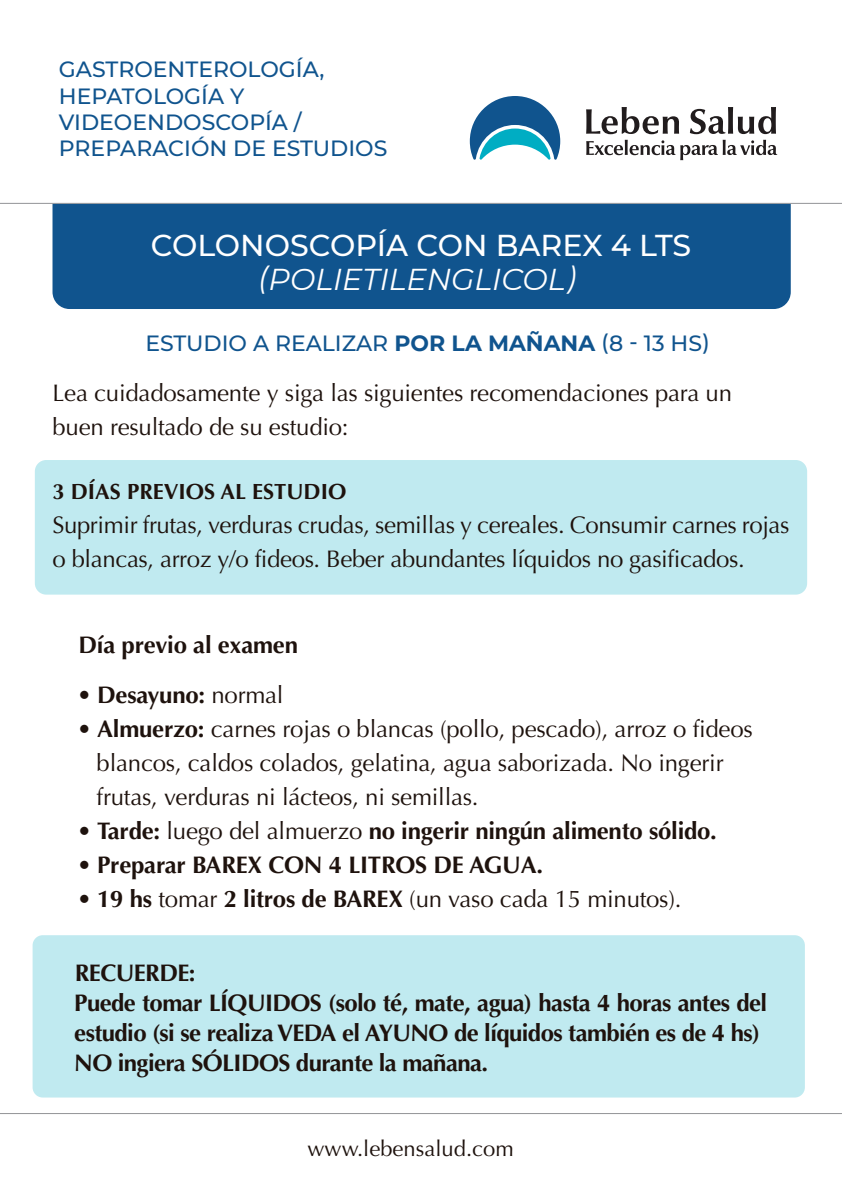
<style>
.page{position:relative;width:842px;height:1191px;background:#fff}
.page>*{position:absolute;margin:0;border:0;box-sizing:border-box;transform-origin:0 0}
.t1{font:500 30.2px "Montserrat";color:#fff}
.t2{font:italic 30.2px "Montserrat";color:#fff}
.t3{font:24px/34px "Optima";letter-spacing:-.01em;color:#1e120d}
.t4{font:700 24px/30px "Optima";letter-spacing:-.025em;color:#1e120d}
.t5{font:500 22px/26.4px "Montserrat";color:#10548e}
.t6{font:700 22px "Optima";color:#1e120d}
.t7{font:22px "Optima";color:#1e120d}
.s1{font-weight:700}
.s2{font-weight:400}
</style>
<div class="page">
<hr style="left:0;top:203px;width:842px;height:1px;background:#939497">
<hr style="left:0;top:1113px;width:842px;height:1px;background:#939497">
<svg style="left:470px;top:96px;width:90px;height:64px"></svg>
<svg style="left:586px;top:107px;width:93px;height:27px"></svg>
<svg style="left:690px;top:107px;width:86px;height:27px"></svg>
<svg style="left:586px;top:140px;width:191px;height:20px"></svg>
<div style="left:35px;top:460px;width:772px;height:134px;background:#c0eaf0;border-radius:11px"></div>
<div style="left:53px;top:204px;width:738px;height:105px;background:#10548e"></div>
<div style="left:33px;top:935px;width:772px;height:162px;background:#c0eaf0;border-radius:10px"></div>
<p class="t5" style="left:59px;top:55px;width:330px">GASTROENTEROLOGÍA,<br>HEPATOLOGÍA Y<br>VIDEOENDOSCOPÍA /<br>PREPARACIÓN DE ESTUDIOS</p>
<p class="t1" style="left:151px;top:224px;width:542px">COLONOSCOPÍA CON BAREX 4 LTS</p>
<p class="t2" style="left:258px;top:258px;width:320px">(POLIETILENGLICOL)</p>
<p class="t5" style="left:145px;top:329px;width:566px">ESTUDIO A REALIZAR <span class="s1">POR LA MAÑANA</span> (8 - 13 HS)</p>
<p class="t3" style="left:53px;top:376px;width:681px">Lea cuidadosamente y siga las siguientes recomendaciones para un buen resultado de su estudio:</p>
<p class="t6" style="left:53px;top:479px;width:295px">3 DÍAS PREVIOS AL ESTUDIO</p>
<p class="t3" style="left:53px;top:508px;width:738px">Suprimir frutas, verduras crudas, semillas y cereales. Consumir carnes rojas o blancas, arroz y/o fideos. Beber abundantes líquidos no gasificados.</p>
<p class="t4" style="left:79px;top:630px;width:221px">Día previo al examen</p>
<p class="t4" style="left:77px;top:680px;width:208px"><span class="s2">•</span> Desayuno: <span class="s2">normal</span></p>
<p class="t3" style="left:97px;top:712px;width:658px;text-indent:-19px">• <span class="s1">Almuerzo:</span> carnes rojas o blancas (pollo, pescado), arroz o fideos blancos, caldos colados, gelatina, agua saborizada. No ingerir frutas, verduras ni lácteos, ni semillas.</p>
<p class="t4" style="left:77px;top:816px;width:641px"><span class="s2">•</span> Tarde: <span class="s2">luego del almuerzo</span> no ingerir ningún alimento sólido.</p>
<p class="t4" style="left:77px;top:850px;width:467px"><span class="s2">•</span> Preparar BAREX CON 4 LITROS DE AGUA.</p>
<p class="t3" style="left:77px;top:882px;width:606px"><span class="s1">• 19 hs</span> tomar <span class="s1">2 litros de BAREX</span> (un vaso cada 15 minutos).</p>
<p class="t4" style="left:74px;top:958px;width:694px">RECUERDE:<br>Puede tomar LÍQUIDOS (solo té, mate, agua) hasta 4 horas antes del estudio (si se realiza VEDA el AYUNO de líquidos también es de 4 hs)<br>NO ingiera SÓLIDOS durante la mañana.</p>
<p class="t7" style="left:307px;top:1135px;width:208px">www.lebensalud.com</p>
</div>
